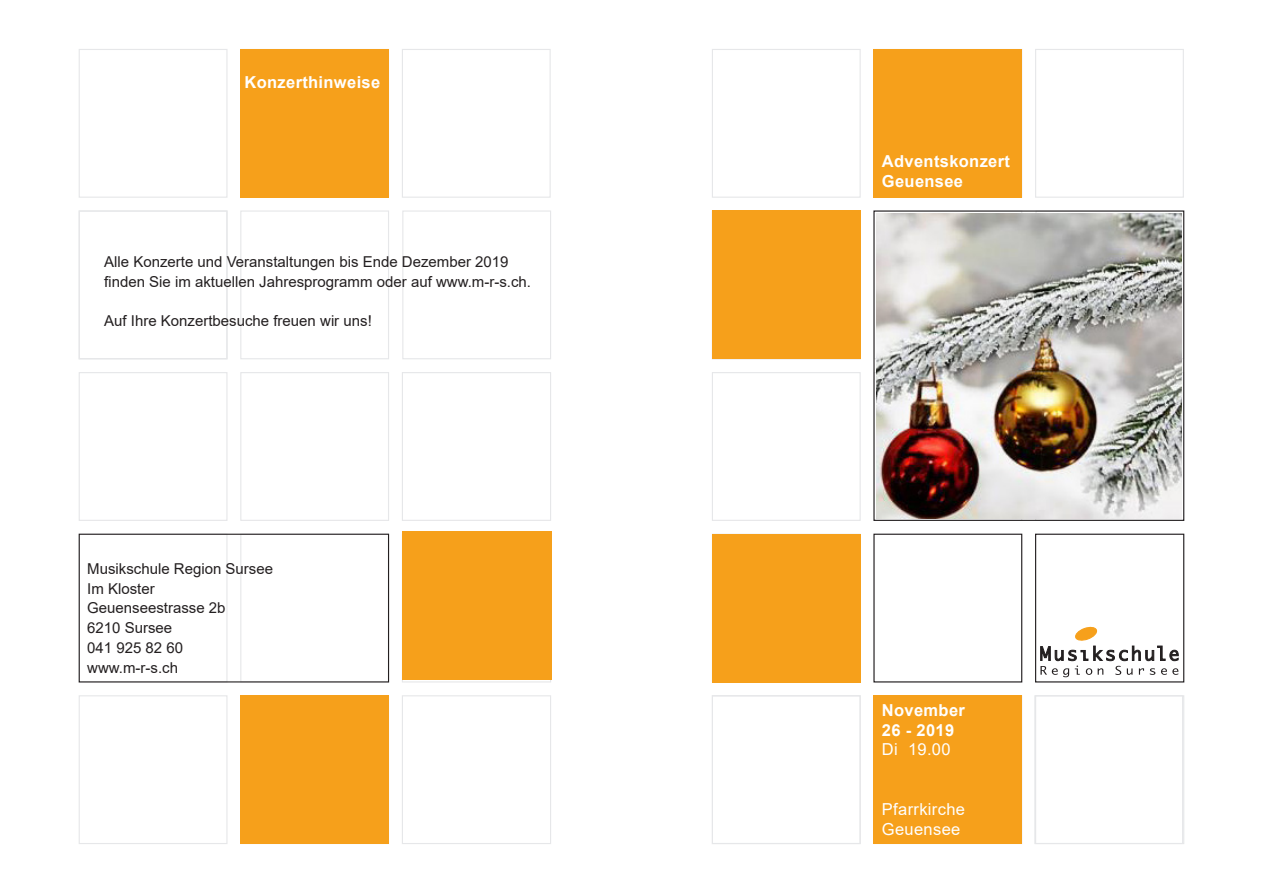
<style>
.page{position:relative;width:1263px;height:893px;background:#fff}
.page>*{position:absolute;margin:0;border:0;box-sizing:border-box;transform-origin:0 0}
.t1{font:700 16.5px "Arial";letter-spacing:.02em;color:#fff}
.t2{font:16.5px "Arial";letter-spacing:.02em;color:#fff}
.t3{font:15px "Arial";color:#231f20}
</style>
<div class="page">
<div style="left:79px;top:695px;width:148px;height:149px;border:1px solid #e6e7e9"></div>
<div style="left:402px;top:695px;width:149px;height:149px;border:1px solid #e6e7e9"></div>
<div style="left:79px;top:210px;width:148px;height:149px;border:1px solid #e6e7e9"></div>
<div style="left:402px;top:534px;width:149px;height:148px;border:1px solid #e6e7e9"></div>
<div style="left:79px;top:49px;width:148px;height:149px;border:1px solid #e6e7e9"></div>
<div style="left:402px;top:49px;width:149px;height:149px;border:1px solid #e6e7e9"></div>
<div style="left:240px;top:210px;width:149px;height:149px;border:1px solid #e6e7e9"></div>
<div style="left:402px;top:210px;width:149px;height:149px;border:1px solid #e6e7e9"></div>
<div style="left:240px;top:372px;width:149px;height:149px;border:1px solid #e6e7e9"></div>
<div style="left:79px;top:372px;width:148px;height:149px;border:1px solid #e6e7e9"></div>
<div style="left:402px;top:372px;width:149px;height:149px;border:1px solid #e6e7e9"></div>
<div style="left:712px;top:49px;width:149px;height:149px;border:1px solid #e6e7e9"></div>
<div style="left:1035px;top:49px;width:149px;height:149px;border:1px solid #e6e7e9"></div>
<div style="left:712px;top:372px;width:149px;height:149px;border:1px solid #e6e7e9"></div>
<div style="left:1035px;top:534px;width:149px;height:148px;border:1px solid #231f20"></div>
<div style="left:79px;top:534px;width:310px;height:148px;border:1px solid #231f20"></div>
<div style="left:873px;top:49px;width:149px;height:149px;background:#f6a01b"></div>
<div style="left:873px;top:534px;width:149px;height:148px;border:1px solid #231f20"></div>
<div style="left:712px;top:695px;width:149px;height:149px;border:1px solid #e6e7e9"></div>
<div style="left:1034px;top:695px;width:149px;height:149px;border:1px solid #e6e7e9"></div>
<div style="left:873px;top:210px;width:311px;height:311px;border:1px solid #231f20"></div>
<svg style="left:1040px;top:626px;width:139px;height:51px"></svg>
<div style="left:712px;top:210px;width:149px;height:149px;background:#f6a01b"></div>
<div style="left:712px;top:534px;width:149px;height:148px;background:#f6a01b"></div>
<div style="left:873px;top:695px;width:149px;height:149px;background:#f6a01b"></div>
<div style="left:403px;top:531px;width:149px;height:148px;background:#f6a01b"></div>
<div style="left:240px;top:695px;width:149px;height:149px;background:#f6a01b"></div>
<div style="left:240px;top:49px;width:149px;height:149px;background:#f6a01b"></div>
<img style="left:876px;top:213px;width:306px;height:305px">
<p class="t1" style="left:244px;top:71px;width:137px">Konzerthinweise</p>
<p class="t3" style="left:104px;top:251px;width:406px">Alle Konzerte und Veranstaltungen bis Ende Dezember 2019</p>
<p class="t3" style="left:104px;top:271px;width:428px">finden Sie im aktuellen Jahresprogramm oder auf www.m-r-s.ch.</p>
<p class="t3" style="left:104px;top:311px;width:269px">Auf Ihre Konzertbesuche freuen wir uns!</p>
<p class="t3" style="left:87px;top:558px;width:187px">Musikschule Region Sursee</p>
<p class="t3" style="left:87px;top:578px;width:69px">Im Kloster</p>
<p class="t3" style="left:87px;top:598px;width:140px">Geuenseestrasse 2b</p>
<p class="t3" style="left:87px;top:617px;width:87px">6210 Sursee</p>
<p class="t3" style="left:87px;top:637px;width:97px">041 925 82 60</p>
<p class="t3" style="left:87px;top:657px;width:92px">www.m-r-s.ch</p>
<p class="t1" style="left:882px;top:150px;width:130px">Adventskonzert</p>
<p class="t1" style="left:882px;top:170px;width:83px">Geuensee</p>
<p class="t1" style="left:882px;top:698px;width:84px">November</p>
<p class="t1" style="left:882px;top:718px;width:74px">26 - 2019</p>
<p class="t2" style="left:882px;top:738px;width:70px">Di 19.00</p>
<p class="t2" style="left:882px;top:798px;width:85px">Pfarrkirche</p>
<p class="t2" style="left:882px;top:817px;width:80px">Geuensee</p>
</div>
